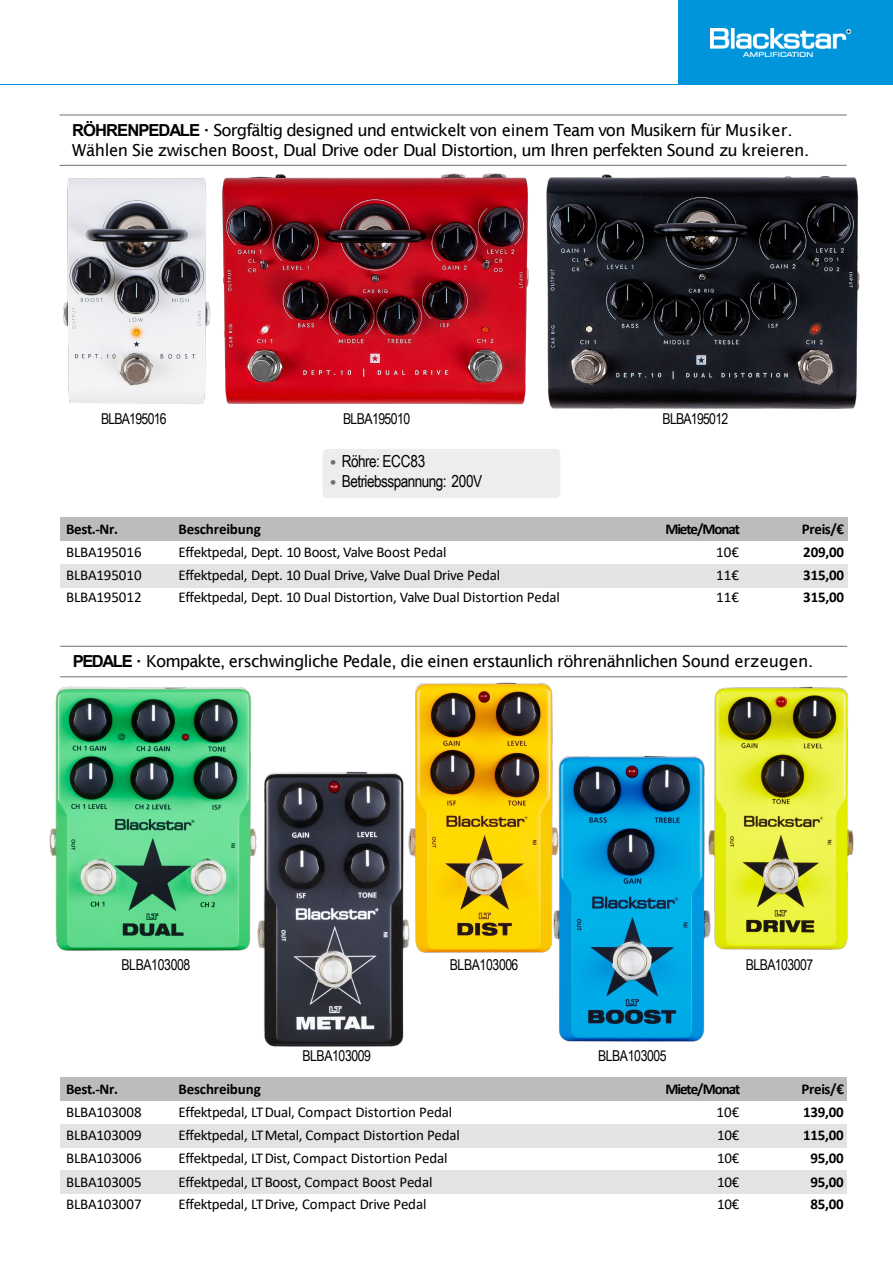
<style>
.page{position:relative;width:893px;height:1264px;background:#fff}
.page>*{position:absolute;margin:0;border:0;box-sizing:border-box;transform-origin:0 0}
.t1{font:16.5px/20px "Lucida Sans";letter-spacing:-.045em;color:#000}
.t2{font:16.5px "Arial Narrow";letter-spacing:-.03em;color:#000}
.t3{font:15px "Calibri";letter-spacing:-.015em;color:#000}
.t4{font:700 15px "Calibri";letter-spacing:-.015em;color:#000}
.t5{font:15px "Arial Narrow";letter-spacing:-.035em;color:#000}
.t6{font:700 15px "Calibri";letter-spacing:-.07em;color:#000}
.s1{font-family:"Arial";font-weight:700}
.s2{font-family:"Trebuchet MS";color:#706f6f}
</style>
<div class="page">
<div style="left:678px;top:0;width:214px;height:84px;background:#0095db"></div>
<hr style="left:0;top:84px;width:892px;height:1px;background:#0095db">
<img style="left:710px;top:29px;width:140px;height:27px">
<hr style="left:60px;top:115px;width:786px;height:1px;background:#706f6f">
<hr style="left:60px;top:165px;width:786px;height:1px;background:#706f6f">
<div style="left:323px;top:449px;width:237px;height:49px;background:#ededed"></div>
<hr style="left:60px;top:645px;width:787px;height:1px;background:#706f6f">
<hr style="left:60px;top:676px;width:787px;height:1px;background:#706f6f">
<div style="left:60px;top:517px;width:95px;height:23px;background:#bcbcbc"></div>
<div style="left:155px;top:517px;width:428px;height:23px;background:#bcbcbc"></div>
<div style="left:583px;top:517px;width:156px;height:23px;background:#bcbcbc"></div>
<div style="left:739px;top:517px;width:108px;height:23px;background:#bcbcbc"></div>
<div style="left:60px;top:564px;width:95px;height:23px;background:#e3e3e3"></div>
<div style="left:155px;top:564px;width:428px;height:23px;background:#e3e3e3"></div>
<div style="left:583px;top:564px;width:156px;height:23px;background:#e3e3e3"></div>
<div style="left:739px;top:564px;width:108px;height:23px;background:#e3e3e3"></div>
<div style="left:60px;top:1077px;width:96px;height:23px;background:#bcbcbc"></div>
<div style="left:156px;top:1077px;width:383px;height:23px;background:#bcbcbc"></div>
<div style="left:539px;top:1077px;width:200px;height:23px;background:#bcbcbc"></div>
<div style="left:739px;top:1077px;width:108px;height:23px;background:#bcbcbc"></div>
<div style="left:60px;top:1123px;width:96px;height:23px;background:#e3e3e3"></div>
<div style="left:156px;top:1123px;width:383px;height:23px;background:#e3e3e3"></div>
<div style="left:539px;top:1123px;width:200px;height:23px;background:#e3e3e3"></div>
<div style="left:739px;top:1123px;width:108px;height:23px;background:#e3e3e3"></div>
<div style="left:60px;top:1170px;width:96px;height:23px;background:#e3e3e3"></div>
<div style="left:156px;top:1170px;width:383px;height:23px;background:#e3e3e3"></div>
<div style="left:539px;top:1170px;width:200px;height:23px;background:#e3e3e3"></div>
<div style="left:739px;top:1170px;width:108px;height:23px;background:#e3e3e3"></div>
<img style="left:63px;top:178px;width:148px;height:226px">
<img style="left:222px;top:173px;width:307px;height:232px">
<img style="left:546px;top:174px;width:314px;height:235px">
<img style="left:49px;top:686px;width:207px;height:264px">
<img style="left:257px;top:771px;width:152px;height:274px">
<img style="left:409px;top:682px;width:144px;height:270px">
<img style="left:553px;top:755px;width:155px;height:286px">
<img style="left:708px;top:686px;width:145px;height:263px">
<p class="t1" style="left:72px;top:120px;width:738px"><span class="s1">RÖHRENPEDALE ·</span> Sorgfältig designed und entwickelt von einem Team von Musikern für Musiker.<br>Wählen Sie zwischen Boost, Dual Drive oder Dual Distortion, um Ihren perfekten Sound zu kreieren.</p>
<p class="t5" style="left:101px;top:408px;width:67px">BLBA195016</p>
<p class="t5" style="left:343px;top:408px;width:69px">BLBA195010</p>
<p class="t5" style="left:662px;top:408px;width:67px">BLBA195012</p>
<p class="t2" style="left:329px;top:449px;width:98px"><span class="s2">•</span> Röhre: ECC83</p>
<p class="t2" style="left:329px;top:469px;width:155px"><span class="s2">•</span> Betriebsspannung: 200V</p>
<p class="t4" style="left:66px;top:518px;width:54px">Best.-Nr.</p>
<p class="t4" style="left:178px;top:518px;width:84px">Beschreibung</p>
<p class="t6" style="left:665px;top:518px;width:76px">Miete/Monat</p>
<p class="t4" style="left:801px;top:518px;width:44px">Preis/€</p>
<p class="t3" style="left:66px;top:541px;width:77px">BLBA195016</p>
<p class="t3" style="left:178px;top:541px;width:270px">Effektpedal, Dept. 10 Boost, Valve Boost Pedal</p>
<p class="t3" style="left:716px;top:541px;width:24px">10€</p>
<p class="t4" style="left:803px;top:541px;width:42px">209,00</p>
<p class="t3" style="left:66px;top:565px;width:77px">BLBA195010</p>
<p class="t3" style="left:178px;top:565px;width:323px">Effektpedal, Dept. 10 Dual Drive, Valve Dual Drive Pedal</p>
<p class="t3" style="left:716px;top:565px;width:24px">11€</p>
<p class="t4" style="left:803px;top:564px;width:42px">315,00</p>
<p class="t3" style="left:66px;top:586px;width:77px">BLBA195012</p>
<p class="t3" style="left:178px;top:586px;width:383px">Effektpedal, Dept. 10 Dual Distortion, Valve Dual Distortion Pedal</p>
<p class="t3" style="left:716px;top:586px;width:24px">11€</p>
<p class="t4" style="left:803px;top:586px;width:42px">315,00</p>
<p class="t1" style="left:73px;top:651px;width:742px"><span class="s1">PEDALE ·</span> Kompakte, erschwingliche Pedale, die einen erstaunlich röhrenähnlichen Sound erzeugen.</p>
<p class="t5" style="left:121px;top:953px;width:70px">BLBA103008</p>
<p class="t5" style="left:450px;top:953px;width:70px">BLBA103006</p>
<p class="t5" style="left:302px;top:1044px;width:70px">BLBA103009</p>
<p class="t5" style="left:598px;top:1044px;width:70px">BLBA103005</p>
<p class="t5" style="left:745px;top:953px;width:69px">BLBA103007</p>
<p class="t4" style="left:66px;top:1077px;width:54px">Best.-Nr.</p>
<p class="t4" style="left:178px;top:1077px;width:84px">Beschreibung</p>
<p class="t6" style="left:665px;top:1077px;width:76px">Miete/Monat</p>
<p class="t4" style="left:801px;top:1077px;width:44px">Preis/€</p>
<p class="t3" style="left:66px;top:1101px;width:77px">BLBA103008</p>
<p class="t3" style="left:178px;top:1101px;width:275px">Effektpedal, LTDual, Compact Distortion Pedal</p>
<p class="t3" style="left:716px;top:1101px;width:24px">10€</p>
<p class="t4" style="left:803px;top:1101px;width:42px">139,00</p>
<p class="t3" style="left:66px;top:1124px;width:77px">BLBA103009</p>
<p class="t3" style="left:178px;top:1124px;width:283px">Effektpedal, LTMetal, Compact Distortion Pedal</p>
<p class="t3" style="left:717px;top:1124px;width:24px">10€</p>
<p class="t4" style="left:803px;top:1124px;width:42px">115,00</p>
<p class="t3" style="left:66px;top:1147px;width:77px">BLBA103006</p>
<p class="t3" style="left:178px;top:1147px;width:270px">Effektpedal, LTDist, Compact Distortion Pedal</p>
<p class="t3" style="left:717px;top:1147px;width:24px">10€</p>
<p class="t4" style="left:810px;top:1147px;width:35px">95,00</p>
<p class="t3" style="left:66px;top:1170px;width:77px">BLBA103005</p>
<p class="t3" style="left:178px;top:1170px;width:255px">Effektpedal, LTBoost, Compact Boost Pedal</p>
<p class="t3" style="left:717px;top:1170px;width:24px">10€</p>
<p class="t4" style="left:810px;top:1170px;width:35px">95,00</p>
<p class="t3" style="left:66px;top:1192px;width:77px">BLBA103007</p>
<p class="t3" style="left:178px;top:1192px;width:249px">Effektpedal, LTDrive, Compact Drive Pedal</p>
<p class="t3" style="left:717px;top:1192px;width:24px">10€</p>
<p class="t4" style="left:810px;top:1192px;width:35px">85,00</p>
</div>
